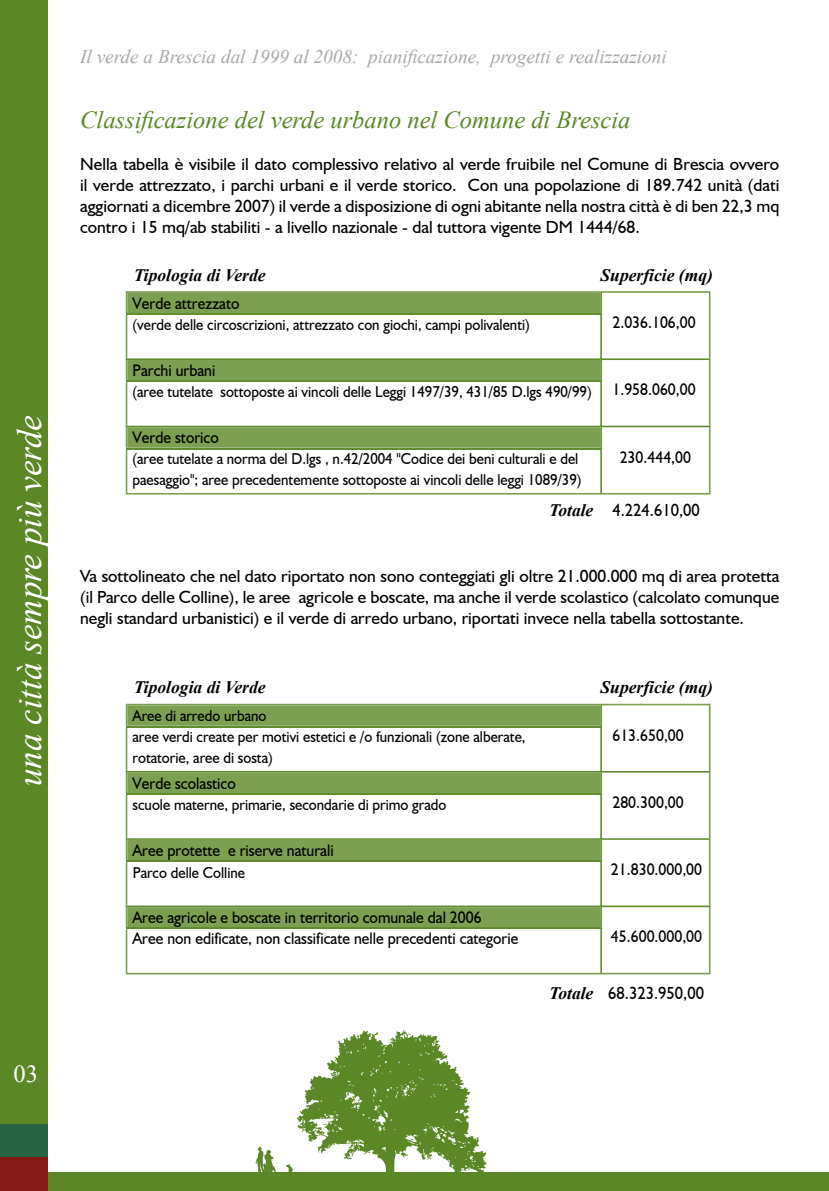
<style>
.page{position:relative;width:829px;height:1191px;background:#fff}
.page>*{position:absolute;margin:0;border:0;box-sizing:border-box;transform-origin:0 0}
.t1{font:italic 35px "Times New Roman";color:#fff}
.t2{font:italic 24.5px "Times New Roman";color:#5c8727}
.t3{font:24.5px "Times New Roman";color:#fff}
.t4{font:italic 19.25px "Times New Roman";color:#a7a9ac}
.t5{font:17.5px/21px "Humanist 521 BT";color:#000;text-align:justify}
.t6{font:italic 700 17.5px "Times New Roman";color:#000}
.t7{font:17.5px "Humanist 521 BT";color:#000;scale:.94 1}
.t8{font:16.62px/21px "Humanist 521 BT";color:#000;scale:.94 1}
.t9{font:15.75px/21px "Humanist 521 BT";color:#000;scale:.94 1}
.s1{font-size:16.62px}
.s2{font-family:"Times New Roman";font-weight:700;font-style:italic}
</style>
<div class="page">
<div style="left:1px;top:1172px;width:827px;height:19px;background:#5c8727"></div>
<div style="left:0;top:0;width:48px;height:1123px;background:#5c8727"></div>
<div style="left:0;top:1123px;width:48px;height:34px;background:#256543"></div>
<div style="left:0;top:1157px;width:48px;height:34px;background:#841b1b"></div>
<svg style="left:255px;top:1030px;width:232px;height:142px"></svg>
<svg style="left:126px;top:291px;width:584px;height:203px"></svg>
<svg style="left:126px;top:704px;width:584px;height:270px"></svg>
<h1 class="t1" style="left:5px;top:786px;width:372px;rotate:-90deg">una città sempre più verde</h1>
<h2 class="t3" style="left:13px;top:1057px;width:26px">03</h2>
<p class="t4" style="left:80px;top:45px;width:588px">Il verde a Brescia dal 1999 al 2008: pianificazione, progetti e realizzazioni</p>
<h2 class="t2" style="left:80px;top:106px;width:552px">Classificazione del verde urbano nel Comune di Brescia</h2>
<p class="t5" style="left:80px;top:154px;width:700px">Nella tabella è visibile il dato complessivo relativo al verde fruibile nel Comune di Brescia ovvero il verde attrezzato, i parchi urbani e il verde storico. Con una popolazione di 189.742 unità (dati aggiornati a dicembre 2007) il verde a disposizione di ogni abitante nella nostra città è di ben 22,3 mq contro i 15 mq/ab stabiliti - a livello nazionale - dal tuttora vigente DM 1444/68.</p>
<p class="t6" style="left:134px;top:263px;width:133px">Tipologia di Verde</p>
<p class="t6" style="left:600px;top:263px;width:114px">Superficie (mq)</p>
<p class="t8" style="left:132px;top:292px;width:115px">Verde attrezzato</p>
<p class="t9" style="left:132px;top:314px;width:424px">(verde delle circoscrizioni, attrezzato con giochi, campi polivalenti)</p>
<p class="t8" style="left:612px;top:311px;width:90px">2.036.106,00</p>
<p class="t8" style="left:132px;top:359px;width:90px">Parchi urbani</p>
<p class="t9" style="left:132px;top:381px;width:600px">(aree tutelate sottoposte ai vincoli delle Leggi 1497/39, 431/85 D.lgs 490/99) <span class="s1">1.958.060,00</span></p>
<p class="t8" style="left:132px;top:427px;width:93px">Verde storico</p>
<p class="t9" style="left:132px;top:448px;width:479px">(aree tutelate a norma del D.lgs , n.42/2004 "Codice dei beni culturali e del paesaggio"; aree precedentemente sottoposte ai vincoli delle leggi 1089/39)</p>
<p class="t8" style="left:619px;top:446px;width:77px">230.444,00</p>
<p class="t7" style="left:549px;top:499px;width:162px"><span class="s2">Totale</span> 4.224.610,00</p>
<p class="t5" style="left:80px;top:565px;width:700px">Va sottolineato che nel dato riportato non sono conteggiati gli oltre 21.000.000 mq di area protetta (il Parco delle Colline), le aree agricole e boscate, ma anche il verde scolastico (calcolato comunque negli standard urbanistici) e il verde di arredo urbano, riportati invece nella tabella sottostante.</p>
<p class="t6" style="left:134px;top:675px;width:133px">Tipologia di Verde</p>
<p class="t6" style="left:600px;top:675px;width:114px">Superficie (mq)</p>
<p class="t9" style="left:132px;top:704px;width:419px">Aree di arredo urbano<br>aree verdi create per motivi estetici e /o funzionali (zone alberate, rotatorie, aree di sosta)</p>
<p class="t8" style="left:612px;top:724px;width:77px">613.650,00</p>
<p class="t8" style="left:132px;top:772px;width:111px">Verde scolastico</p>
<p class="t9" style="left:132px;top:793px;width:335px">scuole materne, primarie, secondarie di primo grado</p>
<p class="t8" style="left:612px;top:791px;width:77px">280.300,00</p>
<p class="t8" style="left:132px;top:839px;width:215px">Aree protette e riserve naturali</p>
<p class="t8" style="left:611px;top:858px;width:98px">21.830.000,00</p>
<p class="t8" style="left:132px;top:906px;width:412px">Aree agricole e boscate in territorio comunale dal 2006<br>Aree non edificate, non classificate nelle precedenti categorie</p>
<p class="t9" style="left:133px;top:861px;width:121px">Parco delle Colline</p>
<p class="t8" style="left:611px;top:926px;width:98px">45.600.000,00</p>
<p class="t7" style="left:549px;top:981px;width:166px"><span class="s2">Totale</span> 68.323.950,00</p>
</div>
